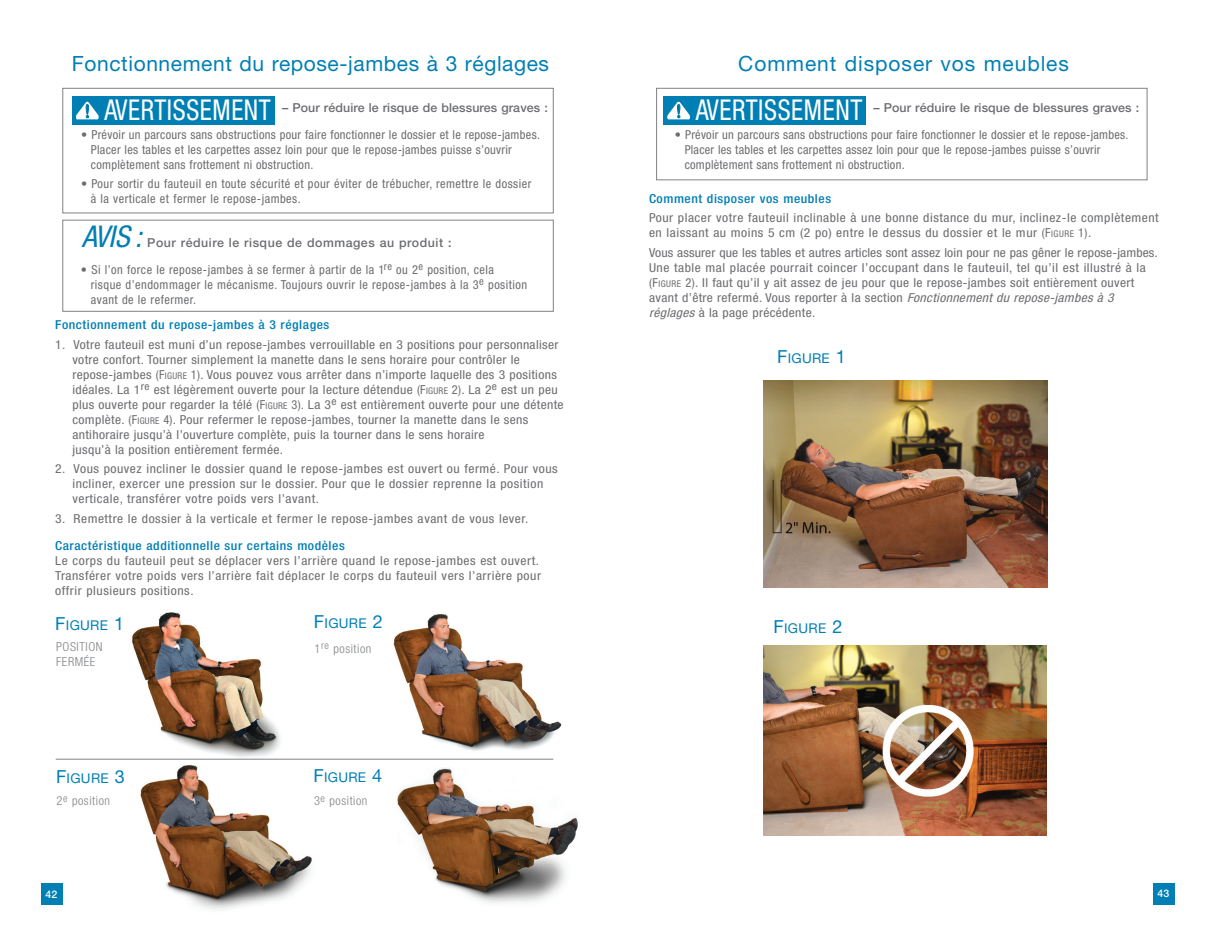
<style>
.page{position:relative;width:1215px;height:945px;background:#fff}
.page>*{position:absolute;margin:0;border:0;box-sizing:border-box;transform-origin:0 0}
.t1{font:italic condensed 30px "Helvetica Neue";color:#007fb4}
.t2{font:condensed 28.8px "Helvetica Neue";letter-spacing:.025em;color:#fff;scale:.9 1}
.t3{font:21px "Helvetica Neue";letter-spacing:.03em;color:#007fb4}
.t4{font:13.5px "Helvetica Neue";letter-spacing:.02em;color:#007fb4}
.t5{font:condensed 12.3px/15px "Helvetica Neue";letter-spacing:.025em;color:#6c6d70;scale:1.1 1}
.t6{font:condensed 12.3px/15px "Helvetica Neue";letter-spacing:.025em;color:#6c6d70}
.t7{font:500 condensed 12.3px "Helvetica Neue";letter-spacing:.04em;color:#007fb4;scale:1.1 1}
.t8{font:500 12.3px "Helvetica Neue";letter-spacing:.01em;color:#6c6d70}
.t9{font:300 condensed 12.3px/15px "Helvetica Neue";letter-spacing:.05em;color:#808285}
.t10{font:500 12.3px "Helvetica Neue";letter-spacing:.045em;color:#6c6d70}
.t11{font:500 10.5px "Helvetica Neue";color:#fff}
.s1{font-size:9.3px}
.s2{font-style:italic}
.s3{font-size:18px}
</style>
<div class="page">
<div style="left:1153px;top:883px;width:21px;height:21px;background:#007fb4"></div>
<div style="left:41px;top:884px;width:21px;height:21px;background:#007fb4"></div>
<img style="left:132px;top:612px;width:149px;height:146px">
<img style="left:398px;top:768px;width:180px;height:135px">
<img style="left:393px;top:613px;width:169px;height:138px">
<img style="left:140px;top:764px;width:172px;height:146px">
<hr style="left:56px;top:759px;width:497px;height:1px;background:#808285">
<img style="left:764px;top:381px;width:284px;height:206px">
<img style="left:763px;top:646px;width:284px;height:189px">
<div style="left:62px;top:220px;width:492px;height:92px;border:1px solid #808285"></div>
<div style="left:62px;top:88px;width:492px;height:125px;border:1px solid #808285"></div>
<div style="left:72px;top:96px;width:203px;height:29px;background:#007fb4"></div>
<svg style="left:76px;top:102px;width:23px;height:17px"></svg>
<div style="left:656px;top:88px;width:491px;height:92px;border:1px solid #808285"></div>
<div style="left:663px;top:96px;width:203px;height:29px;background:#007fb4"></div>
<svg style="left:667px;top:102px;width:23px;height:17px"></svg>
<h3 class="t3" style="left:72px;top:56px;width:479px">Fonctionnement du repose-jambes à 3 réglages</h3>
<h3 class="t3" style="left:738px;top:56px;width:332px">Comment disposer vos meubles</h3>
<h2 class="t2" style="left:104px;top:99px;width:187px">AVERTISSEMENT</h2>
<p class="t8" style="left:873px;top:103px;width:267px">– Pour réduire le risque de blessures graves :</p>
<p class="t6" style="left:685px;top:128px;width:445px;text-indent:-10px">• Prévoir un parcours sans obstructions pour faire fonctionner le dossier et le repose-jambes.<br>Placer les tables et les carpettes assez loin pour que le repose-jambes puisse s’ouvrir complètement sans frottement ni obstruction.</p>
<h2 class="t2" style="left:696px;top:99px;width:187px">AVERTISSEMENT</h2>
<p class="t8" style="left:282px;top:103px;width:267px">– Pour réduire le risque de blessures graves :</p>
<p class="t6" style="left:91px;top:128px;width:451px;text-indent:-10px">• Prévoir un parcours sans obstructions pour faire fonctionner le dossier et le repose-jambes.<br>Placer les tables et les carpettes assez loin pour que le repose-jambes puisse s’ouvrir complètement sans frottement ni obstruction.</p>
<p class="t6" style="left:91px;top:177px;width:442px;text-indent:-10px">• Pour sortir du fauteuil en toute sécurité et pour éviter de trébucher, remettre le dossier à la verticale et fermer le repose-jambes.</p>
<p class="t7" style="left:649px;top:194px;width:167px">Comment disposer vos meubles</p>
<p class="t5" style="left:649px;top:211px;width:465px">Pour placer votre fauteuil inclinable à une bonne distance du mur, inclinez-le complètement en laissant au moins 5 cm (2 po) entre le dessus du dossier et le mur (F<span class="s1">IGURE</span> 1).</p>
<p class="t5" style="left:649px;top:246px;width:464px">Vous assurer que les tables et autres articles sont assez loin pour ne pas gêner le repose-jambes.<br>Une table mal placée pourrait coincer l’occupant dans le fauteuil, tel qu’il est illustré à la (F<span class="s1">IGURE</span> 2). Il faut qu’il y ait assez de jeu pour que le repose-jambes soit entièrement ouvert avant d’être refermé. Vous reporter à la section <span class="s2">Fonctionnement du repose-jambes à 3 réglages</span> à la page précédente.</p>
<p class="t4" style="left:777px;top:354px;width:70px"><span class="s3">F</span>IGURE <span class="s3">1</span></p>
<h1 class="t1" style="left:82px;top:225px;width:62px">AVIS :</h1>
<p class="t10" style="left:147px;top:238px;width:306px">Pour réduire le risque de dommages au produit :</p>
<p class="t6" style="left:91px;top:263px;width:438px;text-indent:-10px">• Si l’on force le repose-jambes à se fermer à partir de la 1<sup>re</sup> ou 2<sup>e</sup> position, cela risque d’endommager le mécanisme. Toujours ouvrir le repose-jambes à la 3<sup>e</sup> position avant de le refermer.</p>
<p class="t7" style="left:55px;top:321px;width:251px">Fonctionnement du repose-jambes à 3 réglages</p>
<p class="t5" style="left:72px;top:338px;width:448px;text-indent:-17px">1. Votre fauteuil est muni d’un repose-jambes verrouillable en 3 positions pour personnaliser votre confort. Tourner simplement la manette dans le sens horaire pour contrôler le repose-jambes (F<span class="s1">IGURE</span> 1). Vous pouvez vous arrêter dans n’importe laquelle des 3 positions idéales. La 1<sup>re</sup> est légèrement ouverte pour la lecture détendue (F<span class="s1">IGURE</span> 2). La 2<sup>e</sup> est un peu plus ouverte pour regarder la télé (F<span class="s1">IGURE</span> 3). La 3<sup>e</sup> est entièrement ouverte pour une détente complète. (F<span class="s1">IGURE</span> 4). Pour refermer le repose-jambes, tourner la manette dans le sens antihoraire jusqu’à l’ouverture complète, puis la tourner dans le sens horaire<br>jusqu’à la position entièrement fermée.</p>
<p class="t5" style="left:72px;top:463px;width:443px;text-indent:-17px">2. Vous pouvez incliner le dossier quand le repose-jambes est ouvert ou fermé. Pour vous incliner, exercer une pression sur le dossier. Pour que le dossier reprenne la position verticale, transférer votre poids vers l’avant.</p>
<p class="t5" style="left:55px;top:512px;width:432px">3. Remettre le dossier à la verticale et fermer le repose-jambes avant de vous lever.</p>
<p class="t7" style="left:55px;top:541px;width:265px">Caractéristique additionnelle sur certains modèles</p>
<p class="t5" style="left:55px;top:554px;width:443px">Le corps du fauteuil peut se déplacer vers l’arrière quand le repose-jambes est ouvert.<br>Transférer votre poids vers l’arrière fait déplacer le corps du fauteuil vers l’arrière pour offrir plusieurs positions.</p>
<p class="t4" style="left:55px;top:621px;width:70px"><span class="s3">F</span>IGURE <span class="s3">1</span></p>
<p class="t4" style="left:314px;top:619px;width:70px"><span class="s3">F</span>IGURE <span class="s3">2</span></p>
<p class="t9" style="left:56px;top:640px;width:48px">POSITION<br>FERMÉE</p>
<p class="t9" style="left:315px;top:642px;width:58px">1<sup>re</sup> position</p>
<p class="t4" style="left:56px;top:773px;width:70px"><span class="s3">F</span>IGURE <span class="s3">3</span></p>
<p class="t4" style="left:313px;top:773px;width:70px"><span class="s3">F</span>IGURE <span class="s3">4</span></p>
<p class="t9" style="left:57px;top:794px;width:55px">2<sup>e</sup> position</p>
<p class="t9" style="left:314px;top:794px;width:55px">3<sup>e</sup> position</p>
<p class="t4" style="left:774px;top:623px;width:70px"><span class="s3">F</span>IGURE <span class="s3">2</span></p>
<p class="t11" style="left:46px;top:890px;width:13px">42</p>
<p class="t11" style="left:1158px;top:889px;width:13px">43</p>
</div>
